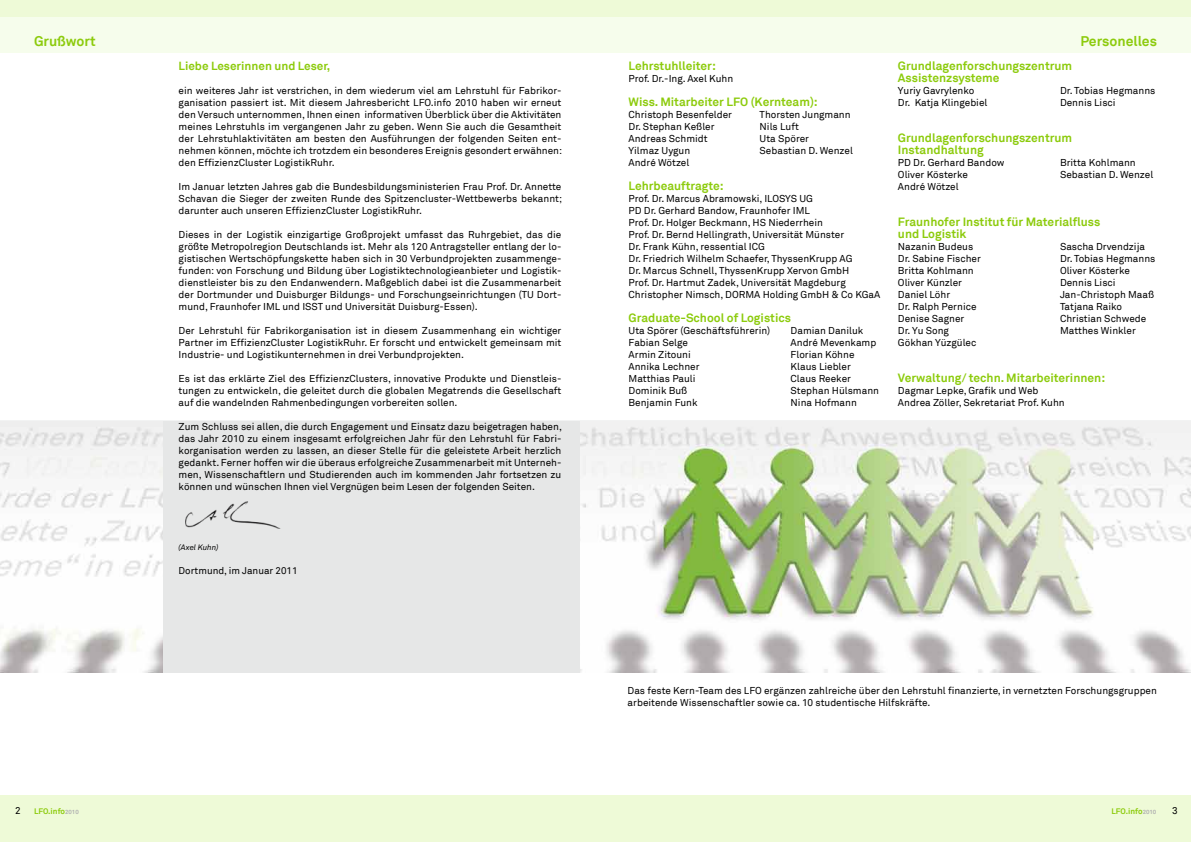
<style>
.page{position:relative;width:1191px;height:842px;background:#fff}
.page>*{position:absolute;margin:0;border:0;box-sizing:border-box;transform-origin:0 0}
.t1{font:700 14px "Akkurat";color:#8ccb0c}
.t2{font:700 12px/12px "Akkurat";color:#8ccb0c}
.t3{font:700 11.8px "Akkurat";color:#8ccb0c}
.t4{font:10px/12px "Akkurat";color:#000;text-align:justify}
.t5{font:9.8px "Akkurat";color:#000}
.t6{font:700 8px "Akkurat";color:#8ccb0c}
.t7{font:italic 7.8px "Akkurat";color:#000}
.s1{font-size:6px;color:#afafb0}
</style>
<div class="page">
<div style="left:0;top:795px;width:1191px;height:47px;background:#eefad7"></div>
<div style="left:0;top:0;width:1191px;height:17px;background:#eefad7"></div>
<div style="left:0;top:17px;width:1191px;height:35px;background:#f6fdec"></div>
<img style="left:0;top:421px;width:1191px;height:251px">
<div style="left:163px;top:421px;width:417px;height:251px;background:#e6e7e7"></div>
<img style="left:186px;top:501px;width:95px;height:28px">
<h1 class="t1" style="left:34px;top:32px;width:63px">Grußwort</h1>
<h1 class="t1" style="left:1080px;top:32px;width:78px">Personelles</h1>
<p class="t3" style="left:179px;top:58px;width:153px">Liebe Leserinnen und Leser,</p>
<p class="t4" style="left:179px;top:85px;width:385px">ein weiteres Jahr ist verstrichen, in dem wiederum viel am Lehrstuhl für Fabrikor&shy;ganisation passiert ist. Mit diesem Jahresbericht LFO.info 2010 haben wir erneut den Versuch unternommen, Ihnen einen informativen Überblick über die Aktivitäten meines Lehrstuhls im vergangenen Jahr zu geben. Wenn Sie auch die Gesamtheit der Lehrstuhlaktivitäten am besten den Ausführungen der folgenden Seiten ent&shy;nehmen können, möchte ich trotzdem ein besonderes Ereignis gesondert erwähnen: den EffizienzCluster LogistikRuhr.</p>
<p class="t4" style="left:179px;top:181px;width:385px">Im Januar letzten Jahres gab die Bundesbildungsministerien Frau Prof. Dr. Annette Schavan die Sieger der zweiten Runde des Spitzencluster-Wettbewerbs bekannt; darunter auch unseren EffizienzCluster LogistikRuhr.</p>
<p class="t4" style="left:179px;top:229px;width:384px">Dieses in der Logistik einzigartige Großprojekt umfasst das Ruhrgebiet, das die größte Metropolregion Deutschlands ist. Mehr als 120 Antragsteller entlang der lo&shy;gistischen Wertschöpfungskette haben sich in 30 Verbundprojekten zusammenge&shy;funden: von Forschung und Bildung über Logistiktechnologieanbieter und Logistik&shy;dienstleister bis zu den Endanwendern. Maßgeblich dabei ist die Zusammenarbeit der Dortmunder und Duisburger Bildungs- und Forschungseinrichtungen (TU Dort&shy;mund, Fraunhofer IML und ISST und Universität Duisburg-Essen).</p>
<p class="t4" style="left:179px;top:325px;width:384px">Der Lehrstuhl für Fabrikorganisation ist in diesem Zusammenhang ein wichtiger Partner im EffizienzCluster LogistikRuhr. Er forscht und entwickelt gemeinsam mit Industrie- und Logistikunternehmen in drei Verbundprojekten.</p>
<p class="t4" style="left:179px;top:373px;width:384px">Es ist das erklärte Ziel des EffizienzClusters, innovative Produkte und Dienstleis&shy;tungen zu entwickeln, die geleitet durch die globalen Megatrends die Gesellschaft auf die wandelnden Rahmenbedingungen vorbereiten sollen.</p>
<p class="t4" style="left:179px;top:421px;width:385px">Zum Schluss sei allen, die durch Engagement und Einsatz dazu beigetragen haben, das Jahr 2010 zu einem insgesamt erfolgreichen Jahr für den Lehrstuhl für Fabri&shy;korganisation werden zu lassen, an dieser Stelle für die geleistete Arbeit herzlich gedankt. Ferner hoffen wir die überaus erfolgreiche Zusammenarbeit mit Unterneh&shy;men, Wissenschaftlern und Studierenden auch im kommenden Jahr fortsetzen zu können und wünschen Ihnen viel Vergnügen beim Lesen der folgenden Seiten.</p>
<p class="t2" style="left:898px;top:60px;width:176px">Grundlagenforschungszentrum<br>Assistenzsysteme</p>
<p class="t4" style="left:898px;top:85px;width:78px">Yuriy Gavrylenko</p>
<p class="t4" style="left:1060px;top:85px;width:97px">Dr. Tobias Hegmanns</p>
<p class="t4" style="left:898px;top:97px;width:91px">Dr. Katja Klingebiel</p>
<p class="t4" style="left:1060px;top:97px;width:57px">Dennis Lisci</p>
<p class="t2" style="left:898px;top:132px;width:176px">Grundlagenforschungszentrum<br>Instandhaltung</p>
<p class="t4" style="left:898px;top:157px;width:108px">PD Dr. Gerhard Bandow</p>
<p class="t4" style="left:1060px;top:157px;width:77px">Britta Kohlmann</p>
<p class="t4" style="left:898px;top:169px;width:71px">Oliver Kösterke</p>
<p class="t4" style="left:1060px;top:169px;width:95px">Sebastian D. Wenzel</p>
<p class="t4" style="left:898px;top:181px;width:62px">André Wötzel</p>
<p class="t2" style="left:898px;top:216px;width:204px">Fraunhofer Institut für Materialfluss und Logistik</p>
<p class="t4" style="left:898px;top:241px;width:77px">Nazanin Budeus</p>
<p class="t4" style="left:1060px;top:241px;width:87px">Sascha Drvendzija</p>
<p class="t4" style="left:898px;top:253px;width:84px">Dr. Sabine Fischer</p>
<p class="t4" style="left:1060px;top:253px;width:97px">Dr. Tobias Hegmanns</p>
<p class="t4" style="left:898px;top:265px;width:77px">Britta Kohlmann</p>
<p class="t4" style="left:1060px;top:265px;width:71px">Oliver Kösterke</p>
<p class="t4" style="left:898px;top:277px;width:66px">Oliver Künzler</p>
<p class="t4" style="left:1060px;top:277px;width:57px">Dennis Lisci</p>
<p class="t4" style="left:898px;top:289px;width:54px">Daniel Löhr</p>
<p class="t4" style="left:1060px;top:289px;width:96px">Jan-Christoph Maaß</p>
<p class="t4" style="left:898px;top:301px;width:80px">Dr. Ralph Pernice</p>
<p class="t4" style="left:1060px;top:301px;width:63px">Tatjana Raiko</p>
<p class="t4" style="left:898px;top:313px;width:68px">Denise Sagner</p>
<p class="t4" style="left:1060px;top:313px;width:88px">Christian Schwede</p>
<p class="t4" style="left:898px;top:325px;width:53px">Dr. Yu Song</p>
<p class="t4" style="left:1060px;top:325px;width:77px">Matthes Winkler</p>
<p class="t4" style="left:898px;top:337px;width:80px">Gökhan Yüzgülec</p>
<p class="t2" style="left:898px;top:372px;width:209px">Verwaltung/ techn. Mitarbeiterinnen:</p>
<p class="t4" style="left:898px;top:385px;width:168px">Dagmar Lepke, Grafik und Web<br>Andrea Zöller, Sekretariat Prof. Kuhn</p>
<p class="t2" style="left:628px;top:60px;width:89px">Lehrstuhlleiter:</p>
<p class="t4" style="left:628px;top:73px;width:106px">Prof. Dr.-Ing. Axel Kuhn</p>
<p class="t2" style="left:628px;top:96px;width:191px">Wiss. Mitarbeiter LFO (Kernteam):</p>
<p class="t4" style="left:628px;top:109px;width:105px">Christoph Besenfelder</p>
<p class="t4" style="left:759px;top:109px;width:93px">Thorsten Jungmann</p>
<p class="t4" style="left:628px;top:121px;width:87px">Dr. Stephan Keßler</p>
<p class="t4" style="left:759px;top:121px;width:41px">Nils Luft</p>
<p class="t4" style="left:628px;top:133px;width:81px">Andreas Schmidt</p>
<p class="t4" style="left:759px;top:133px;width:51px">Uta Spörer</p>
<p class="t4" style="left:628px;top:145px;width:63px">Yilmaz Uygun</p>
<p class="t4" style="left:759px;top:145px;width:95px">Sebastian D. Wenzel</p>
<p class="t4" style="left:628px;top:157px;width:62px">André Wötzel</p>
<p class="t2" style="left:628px;top:180px;width:97px">Lehrbeauftragte:</p>
<p class="t4" style="left:628px;top:193px;width:253px;text-align:left">Prof. Dr. Marcus Abramowski, ILOSYS UG<br>PD Dr. Gerhard Bandow, Fraunhofer IML<br>Prof. Dr. Holger Beckmann, HS Niederrhein<br>Prof. Dr. Bernd Hellingrath, Universität Münster<br>Dr. Frank Kühn, ressential ICG<br>Dr. Friedrich Wilhelm Schaefer, ThyssenKrupp AG<br>Dr. Marcus Schnell, ThyssenKrupp Xervon GmbH<br>Prof. Dr. Hartmut Zadek, Universität Magdeburg Christopher Nimsch, DORMA Holding GmbH &amp; Co KGaA</p>
<p class="t2" style="left:628px;top:312px;width:164px">Graduate-School of Logistics</p>
<p class="t4" style="left:628px;top:325px;width:143px">Uta Spörer (Geschäftsführerin)</p>
<p class="t4" style="left:790px;top:325px;width:74px">Damian Daniluk</p>
<p class="t4" style="left:628px;top:337px;width:61px">Fabian Selge</p>
<p class="t4" style="left:790px;top:337px;width:87px">André Mevenkamp</p>
<p class="t4" style="left:628px;top:349px;width:64px">Armin Zitouni</p>
<p class="t4" style="left:790px;top:349px;width:65px">Florian Köhne</p>
<p class="t4" style="left:628px;top:361px;width:73px">Annika Lechner</p>
<p class="t4" style="left:790px;top:361px;width:62px">Klaus Liebler</p>
<p class="t4" style="left:628px;top:373px;width:68px">Matthias Pauli</p>
<p class="t4" style="left:790px;top:373px;width:62px">Claus Reeker</p>
<p class="t4" style="left:628px;top:385px;width:60px">Dominik Buß</p>
<p class="t4" style="left:790px;top:385px;width:90px">Stephan Hülsmann</p>
<p class="t4" style="left:628px;top:397px;width:71px">Benjamin Funk</p>
<p class="t4" style="left:790px;top:397px;width:68px">Nina Hofmann</p>
<p class="t7" style="left:179px;top:543px;width:41px">(Axel Kuhn)</p>
<p class="t5" style="left:179px;top:565px;width:120px">Dortmund, im Januar 2011</p>
<p class="t4" style="left:627px;top:685px;width:531px">Das feste Kern-Team des LFO ergänzen zahlreiche über den Lehrstuhl finanzierte, in vernetzten Forschungsgruppen arbeitende Wissenschaftler sowie ca. 10 studentische Hilfskräfte.</p>
<p class="t4" style="left:15px;top:805px;width:7px">2</p>
<p class="t6" style="left:34px;top:806px;width:46px">LFO.info<span class="s1">2010</span></p>
<p class="t6" style="left:1111px;top:806px;width:46px">LFO.info<span class="s1">2010</span></p>
<p class="t4" style="left:1172px;top:805px;width:7px">3</p>
</div>
